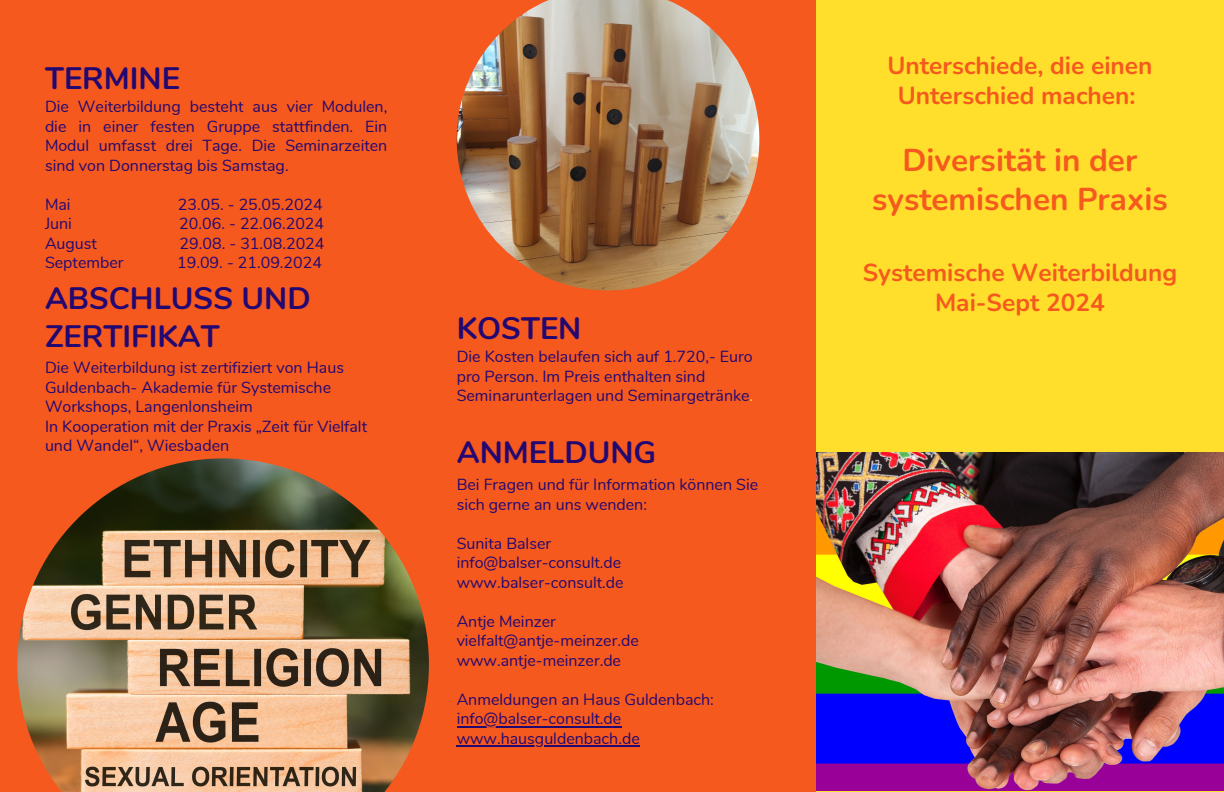
<style>
.page{position:relative;width:1224px;height:792px;background:#f5591e}
.page>*{position:absolute;margin:0;border:0;box-sizing:border-box;transform-origin:0 0}
.t1{font:700 31.5px/39px "Nunito";color:#f5591e;text-align:center}
.t2{font:700 31px/38.2px "Nunito";color:#230871}
.t3{font:700 24.5px/30px "Nunito";color:#f5591e;text-align:center}
.t4{font:16px/19.5px "Nunito";color:#230871}
.s1{color:#ffdf2b}
</style>
<div class="page">
<div style="left:816px;top:0;width:408px;height:792px;background:#ffdf2b"></div>
<img style="left:17px;top:458px;width:412px;height:334px">
<img style="left:457px;top:0;width:302px;height:290px">
<img style="left:816px;top:453px;width:408px;height:337px">
<hr style="left:457px;top:726px;width:164px;height:1px;background:#230871">
<hr style="left:457px;top:745px;width:183px;height:2px;background:#230871">
<p class="t2" style="left:45px;top:60px;width:136px">TERMINE</p>
<p class="t4" style="left:45px;top:97px;width:344px;text-align:justify">Die Weiterbildung besteht aus vier Modulen, die in einer festen Gruppe stattfinden. Ein Modul umfasst drei Tage. Die Seminarzeiten sind von Donnerstag bis Samstag.</p>
<p class="t4" style="left:45px;top:195px;width:27px">Mai</p>
<p class="t4" style="left:178px;top:195px;width:146px">23.05. - 25.05.2024</p>
<p class="t4" style="left:45px;top:214px;width:28px">Juni</p>
<p class="t4" style="left:179px;top:214px;width:146px">20.06. - 22.06.2024</p>
<p class="t4" style="left:45px;top:234px;width:54px">August</p>
<p class="t4" style="left:180px;top:234px;width:146px">29.08. - 31.08.2024</p>
<p class="t4" style="left:45px;top:253px;width:80px">September</p>
<p class="t4" style="left:177px;top:253px;width:146px">19.09. - 21.09.2024</p>
<p class="t2" style="left:45px;top:280px;width:267px">ABSCHLUSS UND<br>ZERTIFIKAT</p>
<p class="t4" style="left:45px;top:358px;width:301px">Die Weiterbildung ist zertifiziert von Haus<br>Guldenbach- Akademie für Systemische<br>Workshops, Langenlonsheim</p>
<p class="t4" style="left:45px;top:417px;width:324px">In Kooperation mit der Praxis „Zeit für Vielfalt und Wandel“, Wiesbaden</p>
<p class="t2" style="left:457px;top:310px;width:126px">KOSTEN</p>
<p class="t4" style="left:457px;top:347px;width:298px">Die Kosten belaufen sich auf 1.720,- Euro pro Person. Im Preis enthalten sind<br>Seminarunterlagen und Seminargetränke<span class="s1">.</span></p>
<p class="t2" style="left:457px;top:434px;width:201px">ANMELDUNG</p>
<p class="t4" style="left:457px;top:475px;width:303px">Bei Fragen und für Information können Sie sich gerne an uns wenden:</p>
<p class="t4" style="left:457px;top:534px;width:96px">Sunita Balser</p>
<p class="t4" style="left:457px;top:553px;width:166px">info@balser-consult.de</p>
<p class="t4" style="left:457px;top:573px;width:168px">www.balser-consult.de</p>
<p class="t4" style="left:457px;top:612px;width:101px">Antje Meinzer</p>
<p class="t4" style="left:457px;top:631px;width:184px">vielfalt@antje-meinzer.de</p>
<p class="t4" style="left:457px;top:651px;width:166px">www.antje-meinzer.de</p>
<p class="t4" style="left:457px;top:690px;width:259px">Anmeldungen an Haus Guldenbach:</p>
<p class="t4" style="left:457px;top:709px;width:166px">info@balser-consult.de</p>
<p class="t4" style="left:457px;top:729px;width:185px">www.hausguldenbach.de</p>
<p class="t3" style="left:887px;top:51px;width:267px">Unterschiede, die einen<br>Unterschied machen:</p>
<p class="t1" style="left:872px;top:141px;width:297px">Diversität in der systemischen Praxis</p>
<p class="t3" style="left:863px;top:258px;width:316px">Systemische Weiterbildung</p>
<p class="t3" style="left:935px;top:288px;width:171px">Mai-Sept 2024</p>
</div>
